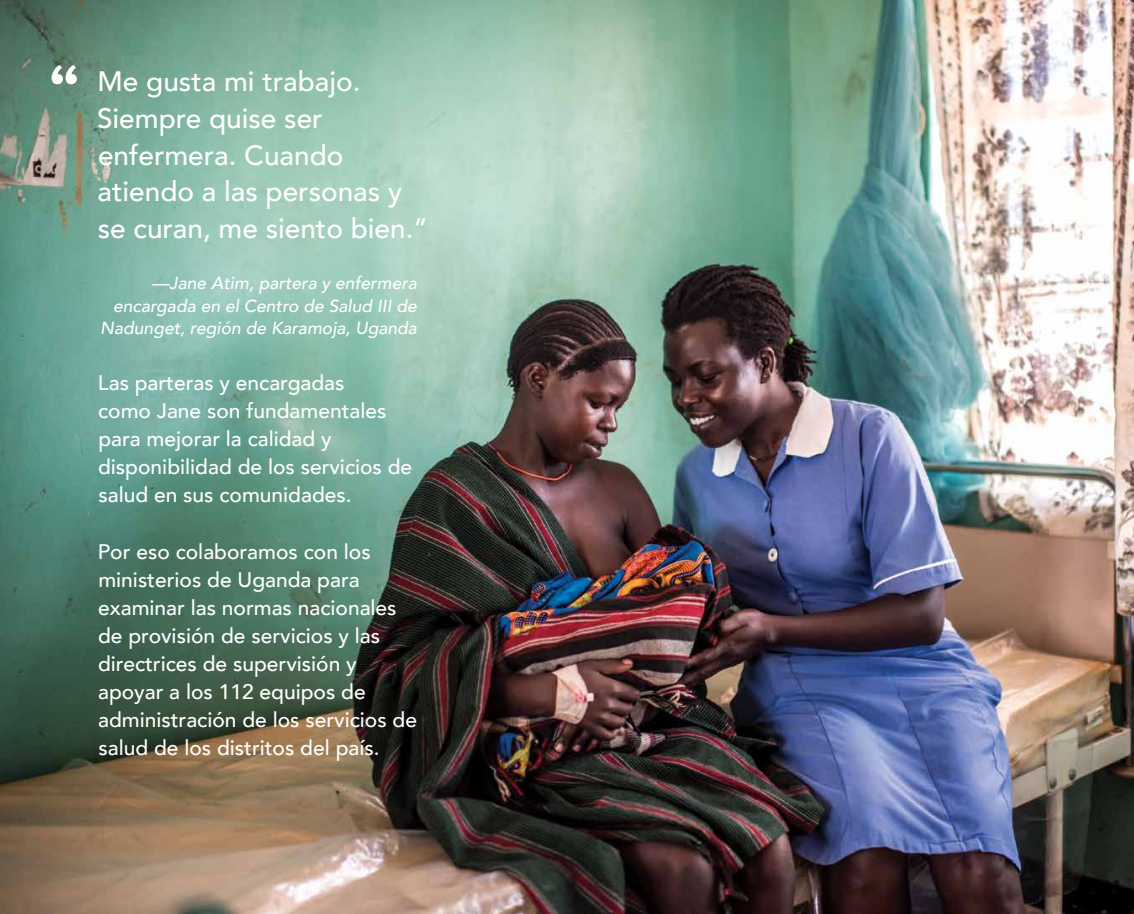
<style>
.page{position:relative;width:1134px;height:914px;background:#fff}
.page>*{position:absolute;margin:0;border:0;box-sizing:border-box;transform-origin:0 0}
.t1{font:600 82.25px "Trenda";color:#fff}
.t2{font:500 28px/36.8px "Avenir";color:#fff}
.t3{font:500 21px/28px "Avenir";color:#fff}
.t4{font:italic 500 17.5px/22.8px "Avenir";color:#fff;text-align:right}
</style>
<div class="page">
<img style="left:0;top:0;width:1134px;height:914px">
<h1 class="t1" style="left:48px;top:47px;width:34px">“</h1>
<h2 class="t2" style="left:97px;top:61px;width:332px">Me gusta mi trabajo.<br>Siempre quise ser enfermera. Cuando atiendo a las personas y se curan, me siento bien.”</h2>
<p class="t4" style="left:100px;top:272px;width:318px">—Jane Atim, partera y enfermera encargada en el Centro de Salud III de<br>Nadunget, región de Karamoja, Uganda</p>
<p class="t3" style="left:98px;top:368px;width:316px">Las parteras y encargadas<br>como Jane son fundamentales para mejorar la calidad y disponibilidad de los servicios de salud en sus comunidades.</p>
<p class="t3" style="left:98px;top:536px;width:321px">Por eso colaboramos con los ministerios de Uganda para examinar las normas nacionales de provisión de servicios y las directrices de supervisión y apoyar a los 112 equipos de administración de los servicios de salud de los distritos del país.</p>
</div>
